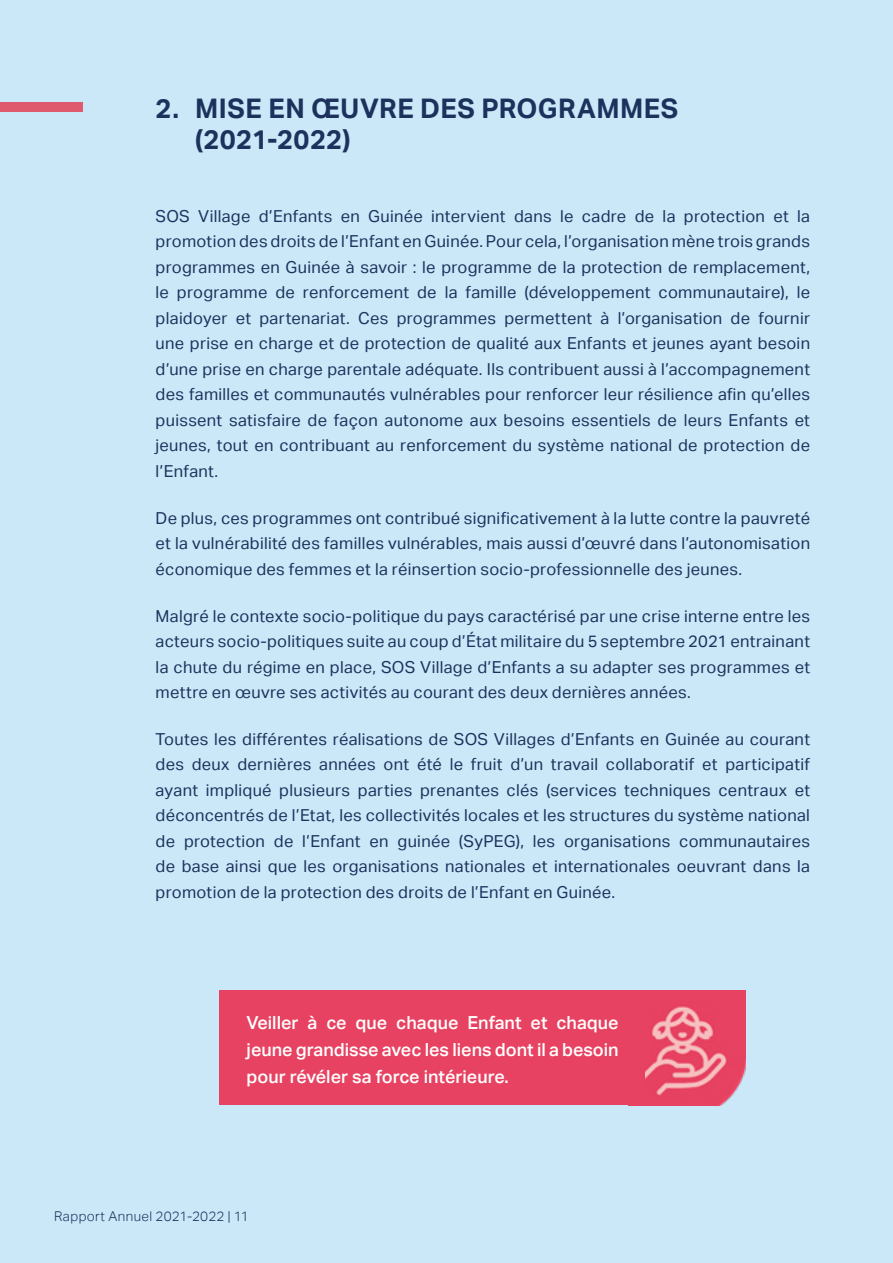
<style>
.page{position:relative;width:893px;height:1263px;background:#cbe8f8}
.page>*{position:absolute;margin:0;border:0;box-sizing:border-box;transform-origin:0 0}
.t1{font:700 27px/31.5px "Aktiv Grotesk";letter-spacing:.015em;color:#1c325d}
.t2{font:500 18px/27px "Aktiv Grotesk";color:#fff;text-align:justify}
.t3{font:16.5px/25.5px "Aktiv Grotesk";letter-spacing:.015em;color:#1c325d;text-align:justify}
.t4{font:300 13.5px "Aktiv Grotesk";letter-spacing:.025em;color:#1c325d}
</style>
<div class="page">
<div style="left:0;top:102px;width:83px;height:9px;background:#de5a6c"></div>
<img style="left:645px;top:991px;width:101px;height:114px">
<div style="left:220px;top:990px;width:425px;height:115px;background:#e74261"></div>
<p class="t1" style="left:195px;top:93px;width:484px;text-indent:-40px">2. MISE EN ŒUVRE DES PROGRAMMES (2021-2022)</p>
<p class="t3" style="left:156px;top:203px;width:656px">SOS Village d’Enfants en Guinée intervient dans le cadre de la protection et la promotion des droits de l’Enfant en Guinée. Pour cela, l’organisation mène trois grands programmes en Guinée à savoir : le programme de la protection de remplacement, le programme de renforcement de la famille (développement communautaire), le plaidoyer et partenariat. Ces programmes permettent à l’organisation de fournir une prise en charge et de protection de qualité aux Enfants et jeunes ayant besoin d’une prise en charge parentale adéquate. Ils contribuent aussi à l’accompagnement des familles et communautés vulnérables pour renforcer leur résilience afin qu’elles puissent satisfaire de façon autonome aux besoins essentiels de leurs Enfants et jeunes, tout en contribuant au renforcement du système national de protection de l’Enfant.</p>
<p class="t3" style="left:156px;top:505px;width:656px">De plus, ces programmes ont contribué significativement à la lutte contre la pauvreté et la vulnérabilité des familles vulnérables, mais aussi d’œuvré dans l’autonomisation économique des femmes et la réinsertion socio-professionnelle des jeunes.</p>
<p class="t3" style="left:156px;top:603px;width:656px">Malgré le contexte socio-politique du pays caractérisé par une crise interne entre les acteurs socio-politiques suite au coup d’État militaire du 5 septembre 2021 entrainant la chute du régime en place, SOS Village d’Enfants a su adapter ses programmes et mettre en œuvre ses activités au courant des deux dernières années.</p>
<p class="t3" style="left:156px;top:726px;width:656px">Toutes les différentes réalisations de SOS Villages d’Enfants en Guinée au courant des deux dernières années ont été le fruit d’un travail collaboratif et participatif ayant impliqué plusieurs parties prenantes clés (services techniques centraux et déconcentrés de l’Etat, les collectivités locales et les structures du système national de protection de l’Enfant en guinée (SyPEG), les organisations communautaires de base ainsi que les organisations nationales et internationales oeuvrant dans la promotion de la protection des droits de l’Enfant en Guinée.</p>
<p class="t2" style="left:247px;top:1009px;width:374px">Veiller à ce que chaque Enfant et chaque jeune grandisse avec les liens dont il a besoin pour révéler sa force intérieure.</p>
<p class="t4" style="left:54px;top:1208px;width:196px">Rapport Annuel 2021-2022 | 11</p>
</div>
